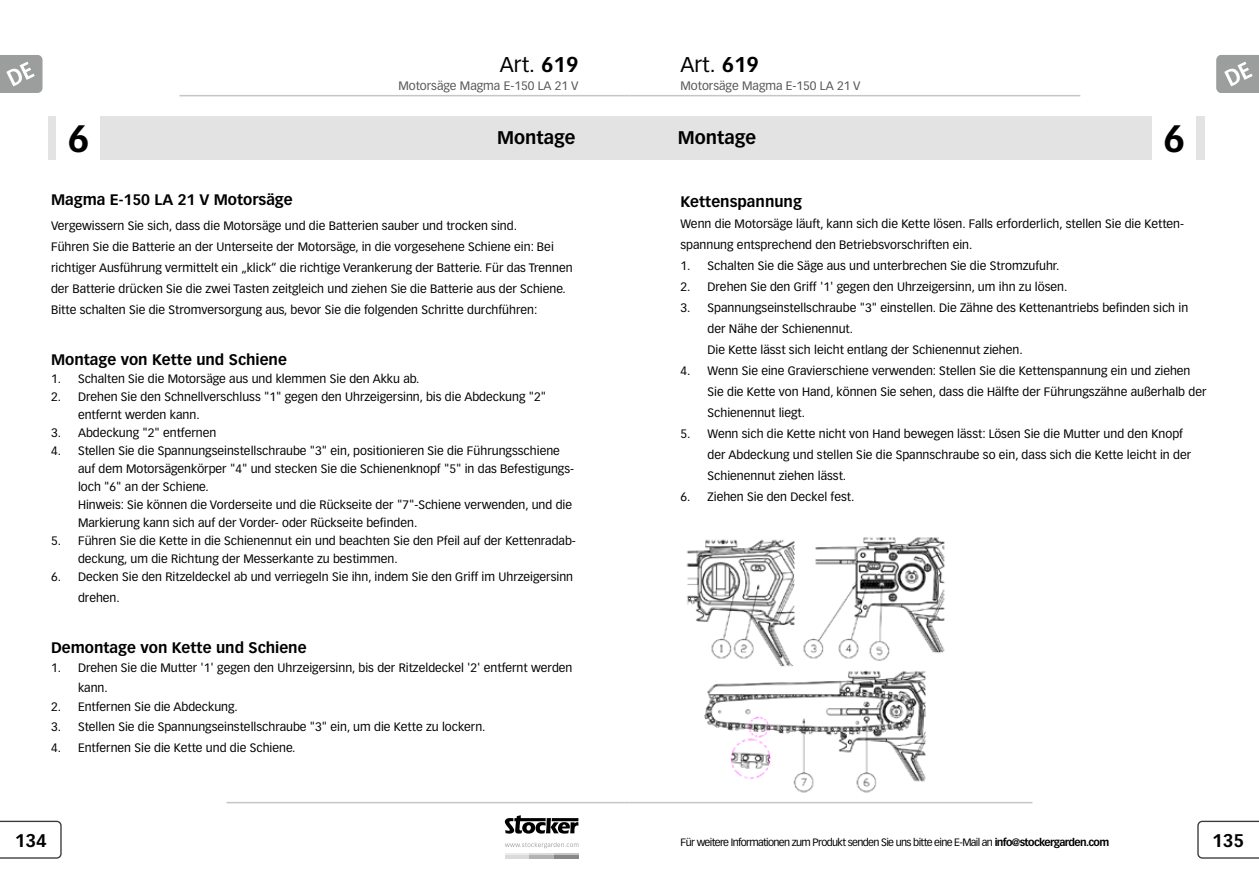
<style>
.page{position:relative;width:1259px;height:893px;background:#fff}
.page>*{position:absolute;margin:0;border:0;box-sizing:border-box;transform-origin:0 0}
.t1{font:700 37.5px "Vectora LT Std";color:#000}
.t2{font:21px "Vectora LT Std";color:#000}
.t3{font:700 18px "Vectora LT Std";color:#000}
.t4{font:700 15px "Vectora LT Std";color:#000}
.t5{font:12px/21px "Vectora LT Std";color:#000}
.t6{font:12px "Vectora LT Std";color:#565656}
.t7{font:10.5px "Vectora LT Std";letter-spacing:-.06em;color:#000}
.s1{font-weight:700}
</style>
<div class="page">
<svg style="left:1197px;top:821px;width:62px;height:38px"></svg>
<svg style="left:0;top:821px;width:62px;height:38px"></svg>
<hr style="left:226px;top:802px;width:403px;height:1px;background:#c5c6c6">
<hr style="left:629px;top:802px;width:403px;height:1px;background:#c5c6c6">
<svg style="left:505px;top:815px;width:73px;height:19px"></svg>
<svg style="left:505px;top:842px;width:73px;height:6px"></svg>
<hr style="left:505px;top:853px;width:24px;height:2px;background:#ececed">
<hr style="left:529px;top:853px;width:25px;height:2px;background:#dadada">
<hr style="left:554px;top:853px;width:24px;height:2px;background:#c5c6c6">
<hr style="left:505px;top:855px;width:24px;height:4px;background:#dadada">
<hr style="left:529px;top:855px;width:25px;height:4px;background:#b1b2b3">
<hr style="left:554px;top:855px;width:24px;height:4px;background:#878786">
<svg style="left:1216px;top:55px;width:43px;height:38px;background:#a9aaaa"></svg>
<svg style="left:0;top:55px;width:43px;height:38px;background:#aaabab"></svg>
<hr style="left:179px;top:95px;width:450px;height:1px;background:#c5c6c6">
<hr style="left:629px;top:95px;width:451px;height:1px;background:#c5c6c6">
<div style="left:48px;top:116px;width:578px;height:44px;background:#e3e3e3"></div>
<div style="left:57px;top:116px;width:43px;height:44px;background:#fff"></div>
<div style="left:626px;top:116px;width:579px;height:44px;background:#e3e3e3"></div>
<div style="left:1152px;top:116px;width:44px;height:44px;background:#fff"></div>
<img style="left:686px;top:537px;width:259px;height:256px">
<h2 class="t2" style="left:500px;top:53px;width:80px">Art. <span class="s1">619</span></h2>
<h2 class="t2" style="left:680px;top:52px;width:80px">Art. <span class="s1">619</span></h2>
<p class="t6" style="left:398px;top:79px;width:182px">Motorsäge Magma E-150 LA 21 V</p>
<p class="t6" style="left:680px;top:79px;width:182px">Motorsäge Magma E-150 LA 21 V</p>
<h1 class="t1" style="left:67px;top:116px;width:24px">6</h1>
<h3 class="t3" style="left:497px;top:126px;width:80px">Montage</h3>
<h3 class="t3" style="left:678px;top:126px;width:80px">Montage</h3>
<h1 class="t1" style="left:1163px;top:116px;width:24px">6</h1>
<p class="t4" style="left:51px;top:191px;width:243px">Magma E-150 LA 21 V Motorsäge</p>
<p class="t4" style="left:680px;top:193px;width:123px">Kettenspannung</p>
<p class="t5" style="left:680px;top:213px;width:505px">Wenn die Motorsäge läuft, kann sich die Kette lösen. Falls erforderlich, stellen Sie die Ketten&shy;spannung entsprechend den Betriebsvorschriften ein.</p>
<p class="t5" style="left:680px;top:255px;width:380px">1. Schalten Sie die Säge aus und unterbrechen Sie die Stromzufuhr.</p>
<p class="t5" style="left:680px;top:276px;width:388px">2. Drehen Sie den Griff '1' gegen den Uhrzeigersinn, um ihn zu lösen.</p>
<p class="t5" style="left:707px;top:297px;width:482px;text-indent:-27px">3. Spannungseinstellschraube "3" einstellen. Die Zähne des Kettenantriebs befinden sich in der Nähe der Schienennut.<br>Die Kette lässt sich leicht entlang der Schienennut ziehen.</p>
<p class="t5" style="left:707px;top:360px;width:500px;text-indent:-27px">4. Wenn Sie eine Gravierschiene verwenden: Stellen Sie die Kettenspannung ein und ziehen<br>Sie die Kette von Hand, können Sie sehen, dass die Hälfte der Führungszähne außerhalb der<br>Schienennut liegt.</p>
<p class="t5" style="left:707px;top:423px;width:485px;text-indent:-27px">5. Wenn sich die Kette nicht von Hand bewegen lässt: Lösen Sie die Mutter und den Knopf der Abdeckung und stellen Sie die Spannschraube so ein, dass sich die Kette leicht in der<br>Schienennut ziehen lässt.</p>
<p class="t5" style="left:680px;top:486px;width:175px">6. Ziehen Sie den Deckel fest.</p>
<p class="t5" style="left:51px;top:215px;width:523px">Vergewissern Sie sich, dass die Motorsäge und die Batterien sauber und trocken sind.<br>Führen Sie die Batterie an der Unterseite der Motorsäge, in die vorgesehene Schiene ein: Bei richtiger Ausführung vermittelt ein „klick“ die richtige Verankerung der Batterie. Für das Trennen der Batterie drücken Sie die zwei Tasten zeitgleich und ziehen Sie die Batterie aus der Schiene.<br>Bitte schalten Sie die Stromversorgung aus, bevor Sie die folgenden Schritte durchführen:</p>
<p class="t4" style="left:51px;top:350px;width:237px">Montage von Kette und Schiene</p>
<p class="t5" style="left:51px;top:368px;width:370px">1. Schalten Sie die Motorsäge aus und klemmen Sie den Akku ab.</p>
<p class="t5" style="left:78px;top:387px;width:469px;line-height:18px;text-indent:-27px">2. Drehen Sie den Schnellverschluss "1" gegen den Uhrzeigersinn, bis die Abdeckung "2" entfernt werden kann.</p>
<p class="t5" style="left:51px;top:422px;width:167px">3. Abdeckung "2" entfernen</p>
<p class="t5" style="left:78px;top:441px;width:497px;line-height:18px;text-indent:-27px">4. Stellen Sie die Spannungseinstellschraube "3" ein, positionieren Sie die Führungsschiene auf dem Motorsägenkörper "4" und stecken Sie die Schienenknopf "5" in das Befestigungs&shy;loch "6" an der Schiene.<br>Hinweis: Sie können die Vorderseite und die Rückseite der "7"-Schiene verwenden, und die Markierung kann sich auf der Vorder- oder Rückseite befinden.</p>
<p class="t5" style="left:78px;top:531px;width:499px;line-height:18px;text-indent:-27px">5. Führen Sie die Kette in die Schienennut ein und beachten Sie den Pfeil auf der Kettenradab&shy;deckung, um die Richtung der Messerkante zu bestimmen.</p>
<p class="t5" style="left:78px;top:566px;width:496px;text-indent:-27px">6. Decken Sie den Ritzeldeckel ab und verriegeln Sie ihn, indem Sie den Griff im Uhrzeigersinn drehen.</p>
<p class="t4" style="left:51px;top:638px;width:257px">Demontage von Kette und Schiene</p>
<p class="t5" style="left:78px;top:658px;width:496px;line-height:19.5px;text-indent:-27px">1. Drehen Sie die Mutter '1' gegen den Uhrzeigersinn, bis der Ritzeldeckel '2' entfernt werden kann.</p>
<p class="t5" style="left:51px;top:696px;width:188px">2. Entfernen Sie die Abdeckung.</p>
<p class="t5" style="left:51px;top:716px;width:436px">3. Stellen Sie die Spannungseinstellschraube "3" ein, um die Kette zu lockern.</p>
<p class="t5" style="left:51px;top:737px;width:246px">4. Entfernen Sie die Kette und die Schiene.</p>
<h3 class="t3" style="left:15px;top:829px;width:33px">134</h3>
<h3 class="t3" style="left:1212px;top:829px;width:33px">135</h3>
<p class="t7" style="left:680px;top:836px;width:430px">Für weitere Informationen zum Produkt senden Sie uns bitte eine E-Mail an <span class="s1">info@stockergarden.com</span></p>
</div>
